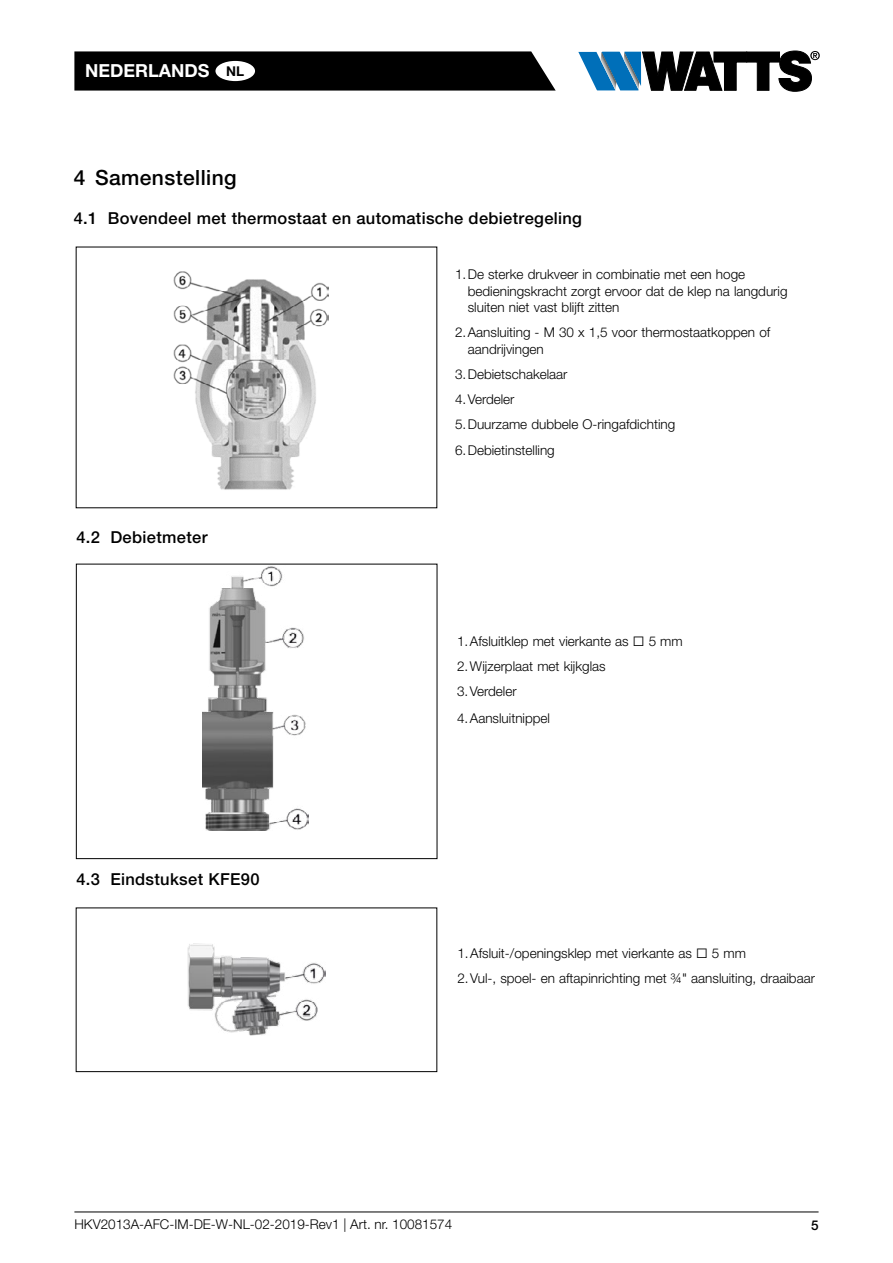
<style>
.page{position:relative;width:893px;height:1263px;background:#fff}
.page>*{position:absolute;margin:0;border:0;box-sizing:border-box;transform-origin:0 0}
.t1{font:500 21px "Helvetica Neue LT Std";letter-spacing:.02em;color:#000}
.t2{font:700 18px "Helvetica Neue LT Std";color:#fff}
.t3{font:500 16.5px "Helvetica Neue LT Std";letter-spacing:.02em;color:#000}
.t4{font:300 13.5px/25px "Helvetica Neue LT Std";color:#000}
.t5{font:500 13.5px "Helvetica Neue LT Std";color:#000}
.s1{font-size:13.5px;color:#000}
</style>
<div class="page">
<svg style="left:74px;top:51px;width:482px;height:40px;background:#0c0c0c"></svg>
<svg style="left:578px;top:51px;width:242px;height:40px"></svg>
<hr style="left:74px;top:1211px;width:745px;height:1px;background:#000">
<div style="left:215px;top:61px;width:40px;height:20px;background:#fff;border-radius:50%"></div>
<img style="left:174px;top:271px;width:155px;height:219px">
<img style="left:202px;top:566px;width:107px;height:265px">
<div style="left:76px;top:564px;width:361px;height:295px;border:1px solid #000"></div>
<img style="left:188px;top:944px;width:137px;height:92px">
<div style="left:76px;top:907px;width:361px;height:165px;border:1px solid #000"></div>
<h2 class="t2" style="left:85px;top:60px;width:161px">NEDERLANDS <span class="s1">NL</span></h2>
<h1 class="t1" style="left:74px;top:165px;width:164px">4 Samenstelling</h1>
<p class="t3" style="left:74px;top:209px;width:510px">4.1 Bovendeel met thermostaat en automatische debietregeling</p>
<p class="t3" style="left:76px;top:528px;width:133px">4.2 Debietmeter</p>
<p class="t3" style="left:76px;top:869px;width:185px">4.3 Eindstukset KFE90</p>
<p class="t4" style="left:468px;top:266px;width:321px;line-height:16.5px;text-indent:-13px">1.De sterke drukveer in combinatie met een hoge bedieningskracht zorgt ervoor dat de klep na langdurig sluiten niet vast blijft zitten</p>
<p class="t4" style="left:468px;top:324px;width:304px;line-height:16.5px;text-indent:-13px">2.Aansluiting - M 30 x 1,5 voor thermostaatkoppen of aandrijvingen</p>
<p class="t4" style="left:455px;top:361px;width:222px">3.Debietschakelaar<br>4.Verdeler<br>5.Duurzame dubbele O-ringafdichting</p>
<p class="t4" style="left:455px;top:438px;width:101px">6.Debietinstelling</p>
<p class="t4" style="left:457px;top:629px;width:227px">1.Afsluitklep met vierkante as ☐ 5 mm<br>2.Wijzerplaat met kijkglas<br>3.Verdeler</p>
<p class="t4" style="left:457px;top:705px;width:95px">4.Aansluitnippel</p>
<p class="t4" style="left:457px;top:941px;width:359px">1.Afsluit-/openingsklep met vierkante as ☐ 5 mm<br>2.Vul-, spoel- en aftapinrichting met 3/4" aansluiting, draaibaar</p>
<p class="t4" style="left:74px;top:1211px;width:379px">HKV2013A-AFC-IM-DE-W-NL-02-2019-Rev1 | Art. nr. 10081574</p>
<p class="t5" style="left:811px;top:1217px;width:9px">5</p>
</div>
